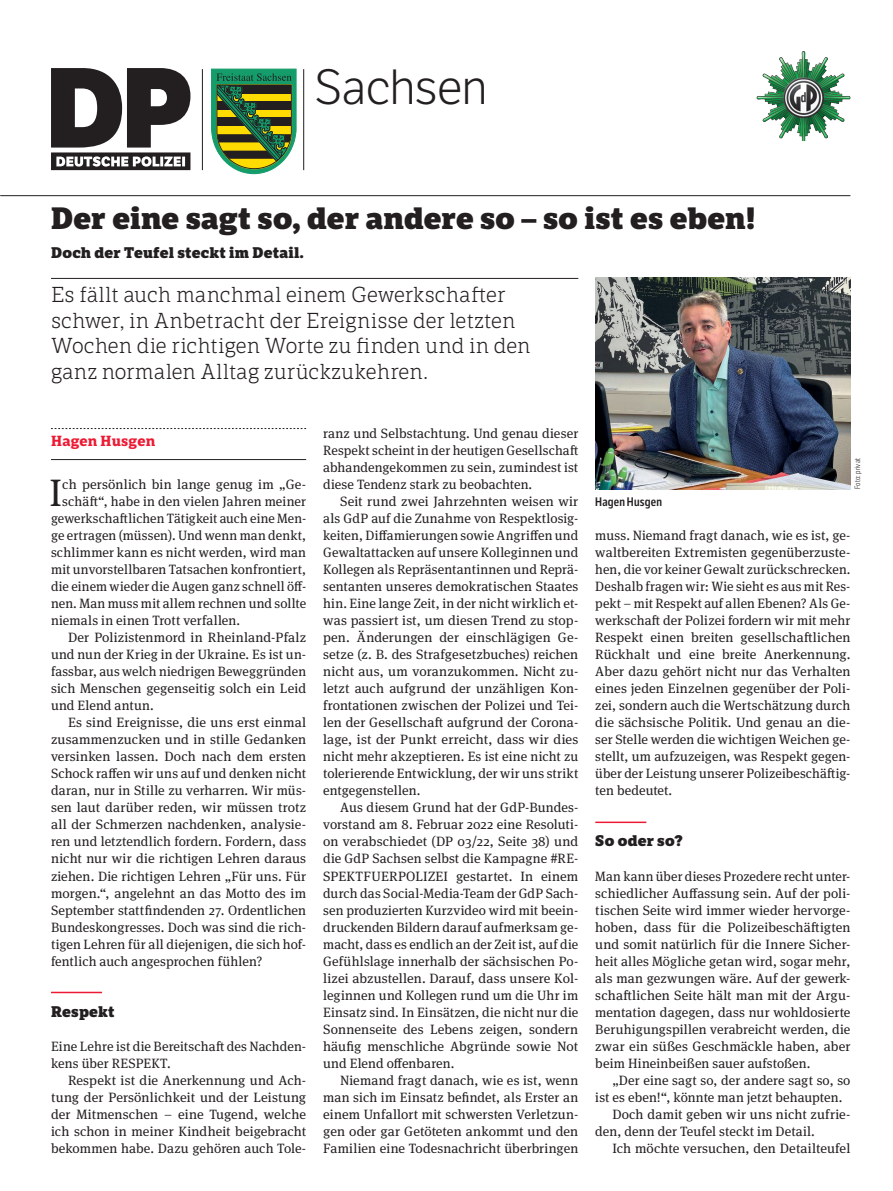
<style>
.page{position:relative;width:893px;height:1191px;background:#fff}
.page>*{position:absolute;margin:0;border:0;box-sizing:border-box;transform-origin:0 0}
.t1{font:48px "LFT Etica Lt";letter-spacing:-.005em;color:#231f20}
.t2{font:38.25px "Meta Serif Pro";color:#231f20}
.t3{font:800 30px "LFT Etica Sheriff";letter-spacing:.005em;color:#231f20}
.t4{font:300 21px/25.5px "LFT Etica Sheriff";letter-spacing:-.01em;color:#231f20}
.t5{font:800 15px "LFT Etica Sheriff";letter-spacing:.01em;color:#231f20}
.t6{font:700 14.25px "LFT Etica Sheriff";letter-spacing:.01em;color:#ed1a33}
.t7{font:13.5px/17px "Meta Serif Pro";letter-spacing:.01em;color:#231f20;text-align:justify}
.t8{font:600 12px "LFT Etica Condensed";letter-spacing:.015em;color:#231f20}
.t9{font:300 7.5px "LFT Etica Condensed";letter-spacing:.025em;color:#231f20}
</style>
<div class="page">
<hr style="left:0;top:195px;width:850px;height:1px;background:#231f20">
<svg style="left:51px;top:68px;width:139px;height:102px"></svg>
<hr style="left:202px;top:69px;width:1px;height:101px;background:#231f20">
<hr style="left:303px;top:69px;width:1px;height:101px;background:#231f20">
<img style="left:757px;top:51px;width:93px;height:89px">
<svg style="left:212px;top:69px;width:84px;height:105px;background:#618646"></svg>
<hr style="left:51px;top:278px;width:527px;height:1px;background:#231f20">
<svg style="left:51px;top:428px;width:255px;height:1px"></svg>
<hr style="left:51px;top:459px;width:255px;height:1px;background:#231f20">
<hr style="left:51px;top:991px;width:51px;height:2px;background:#ed1a33">
<hr style="left:595px;top:821px;width:51px;height:2px;background:#ed1a33">
<img style="left:595px;top:278px;width:255px;height:211px">
<h1 class="t1" style="left:315px;top:60px;width:174px">Sachsen</h1>
<h3 class="t3" style="left:51px;top:200px;width:706px">Der eine sagt so, der andere so – so ist es eben!</h3>
<p class="t5" style="left:51px;top:243px;width:254px">Doch der Teufel steckt im Detail.</p>
<h3 class="t4" style="left:51px;top:282px;width:481px">Es fällt auch manchmal einem Gewerkschafter schwer, in Anbetracht der Ereignisse der letzten Wochen die richtigen Worte zu finden und in den ganz normalen Alltag zurückzukehren.</h3>
<p class="t6" style="left:51px;top:432px;width:106px">Hagen Husgen</p>
<h2 class="t2" style="left:50px;top:465px;width:14px">I</h2>
<p class="t7" style="left:62px;top:475px;width:245px">ch persönlich bin lange genug im „Ge-</p>
<p class="t7" style="left:62px;top:492px;width:245px">schäft“, habe in den vielen Jahren meiner</p>
<p class="t7" style="left:51px;top:509px;width:257px">gewerkschaftlichen Tätigkeit auch eine Men-</p>
<p class="t7" style="left:51px;top:526px;width:257px">ge ertragen (müssen). Und wenn man denkt,</p>
<p class="t7" style="left:51px;top:543px;width:257px">schlimmer kann es nicht werden, wird man</p>
<p class="t7" style="left:51px;top:560px;width:257px">mit unvorstellbaren Tatsachen konfrontiert,</p>
<p class="t7" style="left:51px;top:577px;width:257px">die einem wieder die Augen ganz schnell öff-</p>
<p class="t7" style="left:51px;top:594px;width:257px">nen. Man muss mit allem rechnen und sollte</p>
<p class="t7" style="left:51px;top:611px;width:191px">niemals in einen Trott verfallen.</p>
<p class="t7" style="left:68px;top:628px;width:240px">Der Polizistenmord in Rheinland-Pfalz</p>
<p class="t7" style="left:51px;top:645px;width:257px">und nun der Krieg in der Ukraine. Es ist un-</p>
<p class="t7" style="left:51px;top:662px;width:257px">fassbar, aus welch niedrigen Beweggründen</p>
<p class="t7" style="left:51px;top:679px;width:257px">sich Menschen gegenseitig solch ein Leid</p>
<p class="t7" style="left:51px;top:696px;width:104px">und Elend antun.</p>
<p class="t7" style="left:68px;top:713px;width:240px">Es sind Ereignisse, die uns erst einmal</p>
<p class="t7" style="left:51px;top:730px;width:257px">zusammenzucken und in stille Gedanken</p>
<p class="t7" style="left:51px;top:747px;width:257px">versinken lassen. Doch nach dem ersten</p>
<p class="t7" style="left:51px;top:764px;width:257px">Schock raffen wir uns auf und denken nicht</p>
<p class="t7" style="left:51px;top:781px;width:257px">daran, nur in Stille zu verharren. Wir müs-</p>
<p class="t7" style="left:51px;top:798px;width:257px">sen laut darüber reden, wir müssen trotz</p>
<p class="t7" style="left:51px;top:815px;width:257px">all der Schmerzen nachdenken, analysie-</p>
<p class="t7" style="left:51px;top:832px;width:257px">ren und letztendlich fordern. Fordern, dass</p>
<p class="t7" style="left:51px;top:849px;width:257px">nicht nur wir die richtigen Lehren daraus</p>
<p class="t7" style="left:51px;top:866px;width:257px">ziehen. Die richtigen Lehren „Für uns. Für</p>
<p class="t7" style="left:51px;top:883px;width:257px">morgen.“, angelehnt an das Motto des im</p>
<p class="t7" style="left:51px;top:900px;width:257px">September stattfindenden 27. Ordentlichen</p>
<p class="t7" style="left:51px;top:917px;width:257px">Bundeskongresses. Doch was sind die rich-</p>
<p class="t7" style="left:51px;top:934px;width:257px">tigen Lehren für all diejenigen, die sich hof-</p>
<p class="t7" style="left:51px;top:951px;width:213px">fentlich auch angesprochen fühlen?</p>
<p class="t5" style="left:51px;top:1001px;width:65px">Respekt</p>
<p class="t7" style="left:51px;top:1036px;width:257px">Eine Lehre ist die Bereitschaft des Nachden&shy;kens über RESPEKT.</p>
<p class="t7" style="left:51px;top:1070px;width:257px;text-indent:17px">Respekt ist die Anerkennung und Ach&shy;tung der Persönlichkeit und der Leistung der Mitmenschen – eine Tugend, welche ich schon in meiner Kindheit beigebracht bekommen habe. Dazu gehören auch Tole-</p>
<p class="t7" style="left:323px;top:424px;width:257px">ranz und Selbstachtung. Und genau dieser Respekt scheint in der heutigen Gesellschaft abhandengekommen zu sein, zumindest ist diese Tendenz stark zu beobachten.</p>
<p class="t7" style="left:323px;top:492px;width:257px;text-indent:17px">Seit rund zwei Jahrzehnten weisen wir als GdP auf die Zunahme von Respektlosig&shy;keiten, Diffamierungen sowie Angriffen und Gewaltattacken auf unsere Kolleginnen und Kollegen als Repräsentantinnen und Reprä&shy;sentanten unseres demokratischen Staates hin. Eine lange Zeit, in der nicht wirklich et&shy;was passiert ist, um diesen Trend zu stop&shy;pen. Änderungen der einschlägigen Ge&shy;setze (z. B. des Strafgesetzbuches) reichen nicht aus, um voranzukommen. Nicht zu&shy;letzt auch aufgrund der unzähligen Kon&shy;frontationen zwischen der Polizei und Tei&shy;len der Gesellschaft aufgrund der Corona&shy;lage, ist der Punkt erreicht, dass wir dies nicht mehr akzeptieren. Es ist eine nicht zu tolerierende Entwicklung, der wir uns strikt entgegenstellen.</p>
<p class="t7" style="left:323px;top:798px;width:257px;text-indent:17px">Aus diesem Grund hat der GdP-Bundes&shy;vorstand am 8. Februar 2022 eine Resoluti&shy;on verabschiedet (DP 03/22, Seite 38) und die GdP Sachsen selbst die Kampagne #RE-SPEKTFUERPOLIZEI gestartet. In einem durch das Social-Media-Team der GdP Sach&shy;sen produzierten Kurzvideo wird mit beein&shy;druckenden Bildern darauf aufmerksam ge&shy;macht, dass es endlich an der Zeit ist, auf die Gefühlslage innerhalb der sächsischen Po&shy;lizei abzustellen. Darauf, dass unsere Kol&shy;leginnen und Kollegen rund um die Uhr im Einsatz sind. In Einsätzen, die nicht nur die Sonnenseite des Lebens zeigen, sondern häufig menschliche Abgründe sowie Not und Elend offenbaren.</p>
<p class="t7" style="left:323px;top:1070px;width:257px;text-indent:17px">Niemand fragt danach, wie es ist, wenn man sich im Einsatz befindet, als Erster an einem Unfallort mit schwersten Verletzun&shy;gen oder gar Getöteten ankommt und den Familien eine Todesnachricht überbringen</p>
<p class="t8" style="left:595px;top:495px;width:68px">Hagen Husgen</p>
<p class="t9" style="left:853px;top:489px;width:32px;rotate:-90deg">Foto: privat</p>
<p class="t7" style="left:595px;top:526px;width:257px">muss. Niemand fragt danach, wie es ist, ge&shy;waltbereiten Extremisten gegenüberzuste&shy;hen, die vor keiner Gewalt zurückschrecken.<br>Deshalb fragen wir: Wie sieht es aus mit Res&shy;pekt – mit Respekt auf allen Ebenen? Als Ge&shy;werkschaft der Polizei fordern wir mit mehr Respekt einen breiten gesellschaftlichen Rückhalt und eine breite Anerkennung.<br>Aber dazu gehört nicht nur das Verhalten eines jeden Einzelnen gegenüber der Poli&shy;zei, sondern auch die Wertschätzung durch die sächsische Politik. Und genau an die&shy;ser Stelle werden die wichtigen Weichen ge&shy;stellt, um aufzuzeigen, was Respekt gegen&shy;über der Leistung unserer Polizeibeschäftig&shy;ten bedeutet.</p>
<p class="t5" style="left:595px;top:831px;width:89px">So oder so?</p>
<p class="t7" style="left:595px;top:866px;width:257px">Man kann über dieses Prozedere recht unter&shy;schiedlicher Auffassung sein. Auf der poli&shy;tischen Seite wird immer wieder hervorge&shy;hoben, dass für die Polizeibeschäftigten und somit natürlich für die Innere Sicher&shy;heit alles Mögliche getan wird, sogar mehr, als man gezwungen wäre. Auf der gewerk&shy;schaftlichen Seite hält man mit der Argu&shy;mentation dagegen, dass nur wohldosierte Beruhigungspillen verabreicht werden, die zwar ein süßes Geschmäckle haben, aber beim Hineinbeißen sauer aufstoßen.</p>
<p class="t7" style="left:612px;top:1070px;width:240px">„Der eine sagt so, der andere sagt so, so</p>
<p class="t7" style="left:595px;top:1087px;width:249px">ist es eben!“, könnte man jetzt behaupten.</p>
<p class="t7" style="left:612px;top:1104px;width:240px">Doch damit geben wir uns nicht zufrie-</p>
<p class="t7" style="left:595px;top:1121px;width:221px">den, denn der Teufel steckt im Detail.</p>
<p class="t7" style="left:612px;top:1138px;width:240px">Ich möchte versuchen, den Detailteufel</p>
</div>
